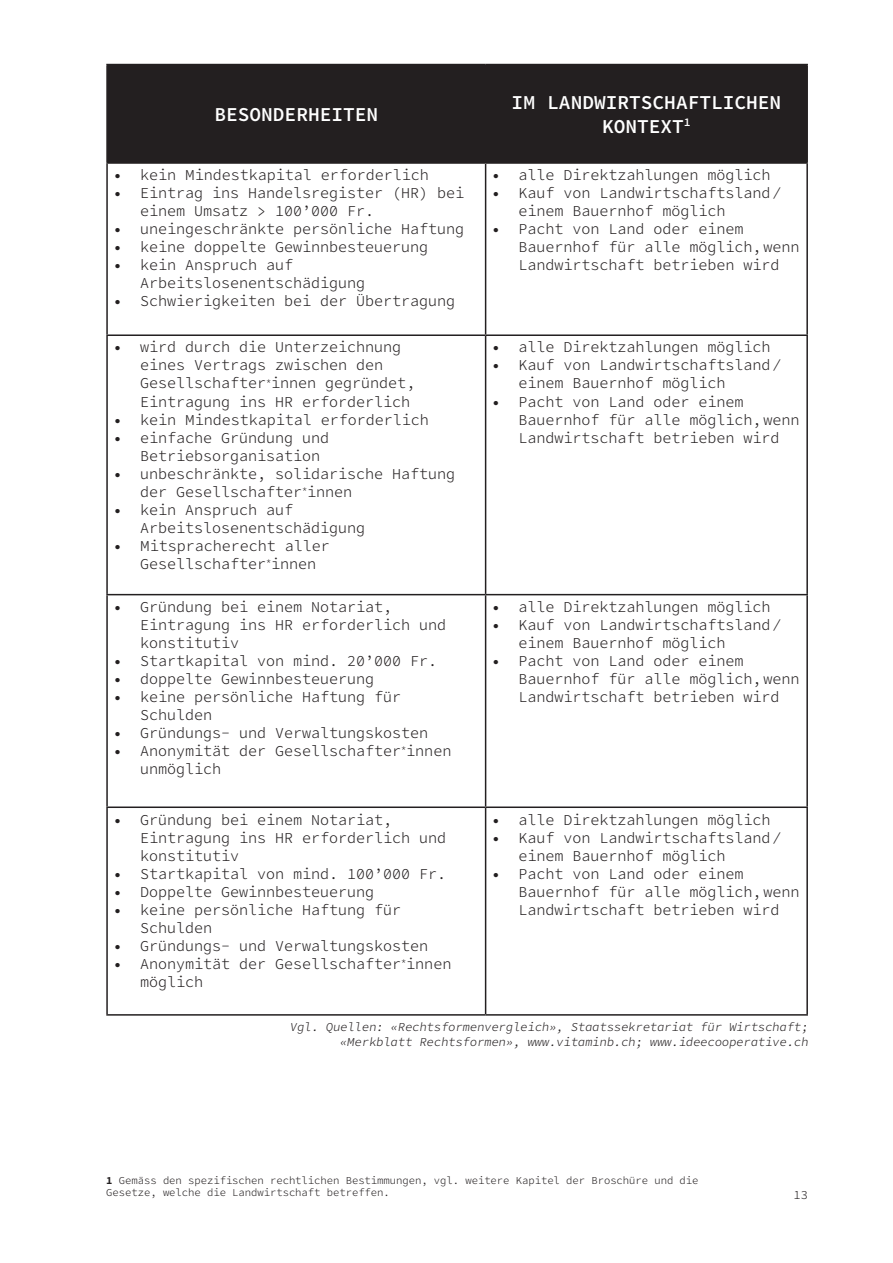
<style>
.page{position:relative;width:893px;height:1263px;background:#fff}
.page>*{position:absolute;margin:0;border:0;box-sizing:border-box;transform-origin:0 0}
.tableau_haut{font:500 19.5px/23.4px "Office Code Pro";color:#fff;text-align:center}
.t1{font:300 15px/18px "Office Code Pro";color:#231f20}
.Légendes_images{font:italic 300 12px/14.4px "Office Code Pro";color:#231f20;text-align:right}
.t2{font:300 12px "Office Code Pro";color:#231f20}
.Notes_bas_de_page{font:300 10.5px/12.6px "Office Code Pro";color:#231f20}
.s1{font-weight:700}
</style>
<div class="page">
<div style="left:108px;top:65px;width:698px;height:97px;background:#231f20"></div>
<hr style="left:106px;top:64px;width:380px;height:1px;background:#231f20">
<hr style="left:106px;top:65px;width:2px;height:97px;background:#231f20">
<hr style="left:486px;top:64px;width:322px;height:1px;background:#231f20">
<hr style="left:485px;top:65px;width:1px;height:97px;background:#231f20">
<hr style="left:806px;top:65px;width:2px;height:97px;background:#231f20">
<hr style="left:106px;top:162px;width:380px;height:2px;background:#231f20">
<hr style="left:106px;top:164px;width:2px;height:170px;background:#231f20">
<hr style="left:486px;top:162px;width:322px;height:2px;background:#231f20">
<hr style="left:485px;top:164px;width:1px;height:170px;background:#231f20">
<hr style="left:806px;top:164px;width:2px;height:170px;background:#231f20">
<hr style="left:106px;top:334px;width:380px;height:2px;background:#231f20">
<hr style="left:106px;top:336px;width:2px;height:258px;background:#231f20">
<hr style="left:486px;top:334px;width:322px;height:2px;background:#231f20">
<hr style="left:485px;top:336px;width:1px;height:258px;background:#231f20">
<hr style="left:806px;top:336px;width:2px;height:258px;background:#231f20">
<hr style="left:106px;top:594px;width:380px;height:1px;background:#231f20">
<hr style="left:106px;top:595px;width:2px;height:211px;background:#231f20">
<hr style="left:486px;top:594px;width:322px;height:1px;background:#231f20">
<hr style="left:485px;top:595px;width:1px;height:211px;background:#231f20">
<hr style="left:806px;top:595px;width:2px;height:211px;background:#231f20">
<hr style="left:106px;top:806px;width:380px;height:2px;background:#231f20">
<hr style="left:106px;top:808px;width:2px;height:206px;background:#231f20">
<hr style="left:486px;top:806px;width:322px;height:2px;background:#231f20">
<hr style="left:485px;top:808px;width:1px;height:206px;background:#231f20">
<hr style="left:806px;top:808px;width:2px;height:206px;background:#231f20">
<hr style="left:106px;top:1014px;width:380px;height:2px;background:#231f20">
<hr style="left:486px;top:1014px;width:322px;height:2px;background:#231f20">
<p class="tableau_haut" style="left:214px;top:102px;width:165px">BESONDERHEITEN</p>
<p class="tableau_haut" style="left:511px;top:90px;width:271px">IM LANDWIRTSCHAFTLICHEN<br>KONTEXT<sup>1</sup></p>
<p class="t1" style="left:113px;top:165px;width:317px">• kein Mindestkapital erforderlich</p>
<p class="t1" style="left:140px;top:183px;width:326px;text-indent:-27px">• Eintrag ins Handelsregister (HR) bei einem Umsatz &gt; 100’000 Fr.</p>
<p class="t1" style="left:113px;top:219px;width:353px">• uneingeschränkte persönliche Haftung</p>
<p class="t1" style="left:113px;top:237px;width:317px">• keine doppelte Gewinnbesteuerung</p>
<p class="t1" style="left:140px;top:255px;width:227px;text-indent:-27px">• kein Anspruch auf<br>Arbeitslosenentschädigung</p>
<p class="t1" style="left:113px;top:291px;width:344px">• Schwierigkeiten bei der Übertragung</p>
<p class="t1" style="left:492px;top:165px;width:281px">• alle Direktzahlungen möglich</p>
<p class="t1" style="left:519px;top:183px;width:264px;text-indent:-27px">• Kauf von Landwirtschaftsland/ einem Bauernhof möglich</p>
<p class="t1" style="left:519px;top:219px;width:282px;text-indent:-27px">• Pacht von Land oder einem<br>Bauernhof für alle möglich,wenn<br>Landwirtschaft betrieben wird</p>
<p class="t1" style="left:140px;top:338px;width:277px;text-indent:-27px">• wird durch die Unterzeichnung eines Vertrags zwischen den<br>Gesellschafter<sup>*</sup>innen gegründet,<br>Eintragung ins HR erforderlich</p>
<p class="t1" style="left:113px;top:410px;width:317px">• kein Mindestkapital erforderlich</p>
<p class="t1" style="left:140px;top:428px;width:191px;text-indent:-27px">• einfache Gründung und<br>Betriebsorganisation</p>
<p class="t1" style="left:140px;top:464px;width:317px;text-indent:-27px">• unbeschränkte, solidarische Haftung der Gesellschafter<sup>*</sup>innen</p>
<p class="t1" style="left:140px;top:500px;width:227px;text-indent:-27px">• kein Anspruch auf<br>Arbeitslosenentschädigung</p>
<p class="t1" style="left:140px;top:536px;width:191px;text-indent:-27px">• Mitspracherecht aller<br>Gesellschafter<sup>*</sup>innen</p>
<p class="t1" style="left:140px;top:597px;width:308px;text-indent:-27px">• Gründung bei einem Notariat,<br>Eintragung ins HR erforderlich und konstitutiv</p>
<p class="t1" style="left:113px;top:651px;width:326px">• Startkapital von mind. 20’000 Fr.</p>
<p class="t1" style="left:113px;top:669px;width:263px">• doppelte Gewinnbesteuerung</p>
<p class="t1" style="left:140px;top:687px;width:263px;text-indent:-27px">• keine persönliche Haftung für<br>Schulden</p>
<p class="t1" style="left:113px;top:723px;width:317px">• Gründungs- und Verwaltungskosten</p>
<p class="t1" style="left:140px;top:741px;width:313px;text-indent:-27px">• Anonymität der Gesellschafter<sup>*</sup>innen unmöglich</p>
<p class="t1" style="left:140px;top:810px;width:308px;text-indent:-27px">• Gründung bei einem Notariat,<br>Eintragung ins HR erforderlich und konstitutiv</p>
<p class="t1" style="left:113px;top:864px;width:335px">• Startkapital von mind. 100’000 Fr.</p>
<p class="t1" style="left:113px;top:882px;width:263px">• Doppelte Gewinnbesteuerung</p>
<p class="t1" style="left:140px;top:900px;width:263px;text-indent:-27px">• keine persönliche Haftung für<br>Schulden</p>
<p class="t1" style="left:113px;top:936px;width:317px">• Gründungs- und Verwaltungskosten</p>
<p class="t1" style="left:140px;top:954px;width:313px;text-indent:-27px">• Anonymität der Gesellschafter<sup>*</sup>innen möglich</p>
<p class="t1" style="left:492px;top:338px;width:281px">• alle Direktzahlungen möglich</p>
<p class="t1" style="left:519px;top:356px;width:264px;text-indent:-27px">• Kauf von Landwirtschaftsland/ einem Bauernhof möglich</p>
<p class="t1" style="left:519px;top:392px;width:282px;text-indent:-27px">• Pacht von Land oder einem<br>Bauernhof für alle möglich,wenn<br>Landwirtschaft betrieben wird</p>
<p class="t1" style="left:492px;top:597px;width:281px">• alle Direktzahlungen möglich</p>
<p class="t1" style="left:519px;top:615px;width:264px;text-indent:-27px">• Kauf von Landwirtschaftsland/ einem Bauernhof möglich</p>
<p class="t1" style="left:519px;top:651px;width:282px;text-indent:-27px">• Pacht von Land oder einem<br>Bauernhof für alle möglich,wenn<br>Landwirtschaft betrieben wird</p>
<p class="t1" style="left:492px;top:810px;width:281px">• alle Direktzahlungen möglich</p>
<p class="t1" style="left:519px;top:828px;width:264px;text-indent:-27px">• Kauf von Landwirtschaftsland/ einem Bauernhof möglich</p>
<p class="t1" style="left:519px;top:864px;width:282px;text-indent:-27px">• Pacht von Land oder einem<br>Bauernhof für alle möglich,wenn<br>Landwirtschaft betrieben wird</p>
<p class="Légendes_images" style="left:289px;top:1019px;width:520px">Vgl. Quellen: «Rechtsformenvergleich», Staatssekretariat für Wirtschaft; «Merkblatt Rechtsformen», www.vitaminb.ch; www.ideecooperative.ch</p>
<p class="Notes_bas_de_page" style="left:106px;top:1173px;width:594px"><span class="s1">1</span> Gemäss den spezifischen rechtlichen Bestimmungen, vgl. weitere Kapitel der Broschüre und die<br>Gesetze, welche die Landwirtschaft betreffen.</p>
<p class="t2" style="left:793px;top:1186px;width:16px">13</p>
</div>
